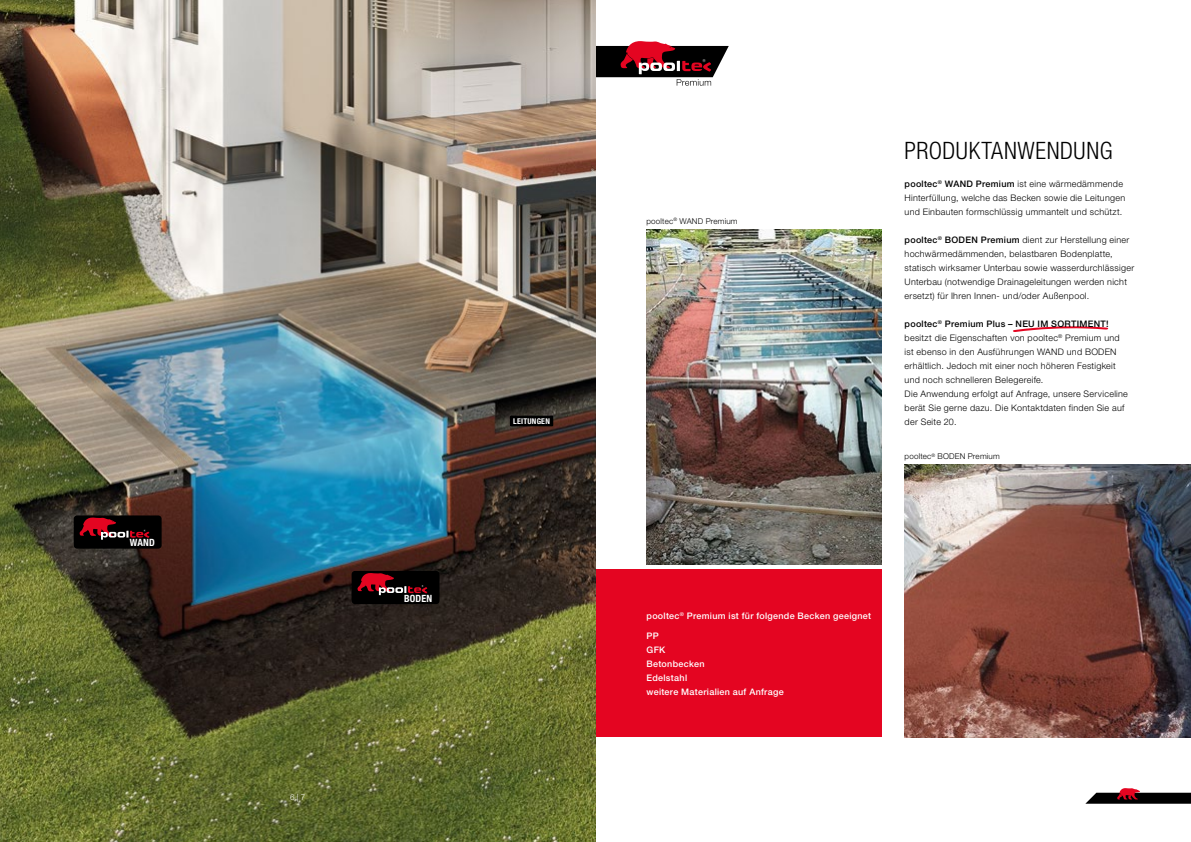
<style>
.page{position:relative;width:1191px;height:842px;background:#fff}
.page>*{position:absolute;margin:0;border:0;box-sizing:border-box;transform-origin:0 0}
.t1{font:300 condensed 24px "Helvetica Neue LT Pro";letter-spacing:.02em;color:#000}
.t2{font:700 condensed 10px "Helvetica Neue LT Pro";letter-spacing:.015em;color:#fff}
.t3{font:300 9px/14px "Helvetica Neue LT Pro";letter-spacing:.03em;color:#000}
.t4{font:500 9px/14px "Helvetica Neue LT Pro";letter-spacing:.03em;color:#fff}
.t5{font:300 8px "Helvetica Neue LT Pro";letter-spacing:.025em;color:#000}
.t6{font:300 8px "Helvetica Neue LT Pro";color:#fff}
.t7{font:700 condensed 7.9px "Helvetica Neue LT Pro";letter-spacing:.025em;color:#fff}
.s1{font-weight:500}
</style>
<div class="page">
<svg style="left:1085px;top:788px;width:106px;height:16px"></svg>
<svg style="left:595px;top:41px;width:134px;height:45px"></svg>
<svg style="left:1013px;top:326px;width:95px;height:6px"></svg>
<img style="left:646px;top:230px;width:236px;height:334px">
<img style="left:904px;top:465px;width:287px;height:272px">
<div style="left:587px;top:570px;width:295px;height:167px;background:#e40521"></div>
<img style="left:0;top:0;width:595px;height:842px">
<div style="left:74px;top:515px;width:88px;height:34px;background:#000;border-radius:3px"></div>
<svg style="left:79px;top:517px;width:71px;height:23px"></svg>
<div style="left:351px;top:571px;width:88px;height:33px;background:#000;border-radius:3px"></div>
<svg style="left:357px;top:573px;width:71px;height:22px"></svg>
<div style="left:510px;top:416px;width:43px;height:10px;background:#000"></div>
<p class="t2" style="left:130px;top:537px;width:26px">WAND</p>
<p class="t6" style="left:290px;top:792px;width:17px">6 | 7</p>
<p class="t2" style="left:404px;top:592px;width:29px">BODEN</p>
<p class="t7" style="left:513px;top:416px;width:38px">LEITUNGEN</p>
<p class="t5" style="left:646px;top:216px;width:93px">pooltec<sup>®</sup> WAND Premium</p>
<h1 class="t1" style="left:904px;top:137px;width:209px">PRODUKTANWENDUNG</h1>
<p class="t3" style="left:904px;top:177px;width:222px"><span class="s1">pooltec</span><sup>®</sup> <span class="s1">WAND Premium</span> ist eine wärmedämmende<br>Hinterfüllung, welche das Becken sowie die Leitungen und Einbauten formschlüssig ummantelt und schützt.</p>
<p class="t3" style="left:904px;top:233px;width:231px"><span class="s1">pooltec</span><sup>®</sup> <span class="s1">BODEN Premium</span> dient zur Herstellung einer hochwärmedämmenden, belastbaren Bodenplatte, statisch wirksamer Unterbau sowie wasserdurchlässiger Unterbau (notwendige Drainageleitungen werden nicht ersetzt) für Ihren Innen- und/oder Außenpool.</p>
<p class="t3" style="left:904px;top:317px;width:225px"><span class="s1">pooltec</span><sup>®</sup> <span class="s1">Premium Plus – NEU IM SORTIMENT! </span>besitzt die Eigenschaften von pooltec<sup>®</sup> Premium und ist ebenso in den Ausführungen WAND und BODEN erhältlich. Jedoch mit einer noch höheren Festigkeit und noch schnelleren Belegereife.<br>Die Anwendung erfolgt auf Anfrage, unsere Serviceline berät Sie gerne dazu. Die Kontaktdaten finden Sie auf der Seite 20.</p>
<p class="t5" style="left:904px;top:452px;width:97px">pooltec<sup>®</sup> BODEN Premium</p>
<p class="t4" style="left:646px;top:606px;width:226px;line-height:19.7px">pooltec<sup>®</sup> Premium ist für folgende Becken geeignet<br>PP</p>
<p class="t4" style="left:646px;top:642px;width:139px">GFK<br>Betonbecken<br>Edelstahl<br>weitere Materialien auf Anfrage</p>
</div>
